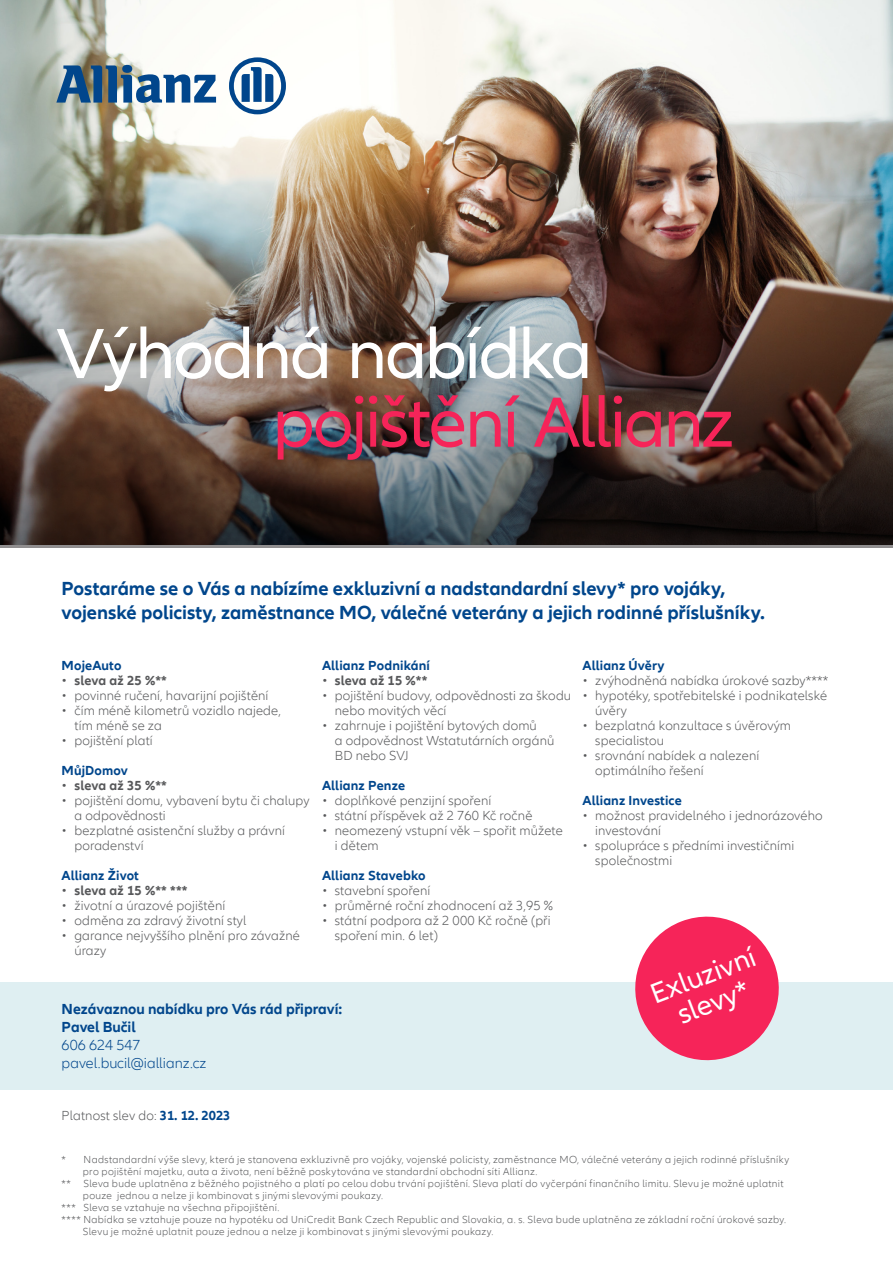
<style>
.page{position:relative;width:893px;height:1263px;background:#fff}
.page>*{position:absolute;margin:0;border:0;box-sizing:border-box;transform-origin:0 0}
.Headline_40pt{font:73.5px "Allianz Neo";letter-spacing:-.035em;color:#f62459}
.Headline_40pt-2{font:73.5px "Allianz Neo";letter-spacing:-.03em;color:#fff}
.t1{font:29.1px/28.5px "Allianz Neo";color:#fff;text-align:center}
.t2{font:700 19.5px/24px "Allianz Neo";letter-spacing:-.005em;color:#01468c}
.t3{font:700 15px "Allianz Neo";color:#01468c}
.t4{font:300 15px "Allianz Neo";color:#01468c}
.t5{font:300 13.5px/15px "Allianz Neo";letter-spacing:.01em;color:#57585a}
.t6{font:700 13.5px "Allianz Neo";letter-spacing:.01em;color:#01468c}
.t7{font:700 13.5px "Allianz Neo";letter-spacing:.01em;color:#57585a}
.t8{font:300 10.5px/12px "Allianz Neo";letter-spacing:.03em;color:#57585a}
.s1{font-weight:400}
.s2{font-weight:700;color:#01468c}
</style>
<div class="page">
<img style="left:0;top:0;width:893px;height:261px">
<img style="left:0;top:261px;width:893px;height:286px">
<div style="left:0;top:982px;width:893px;height:108px;background:#dfeff2"></div>
<svg style="left:56px;top:65px;width:160px;height:38px"></svg>
<svg style="left:229px;top:57px;width:57px;height:57px"></svg>
<svg style="left:635px;top:916px;width:144px;height:145px"></svg>
<p class="Headline_40pt-2" style="left:56px;top:312px;width:538px">Výhodná nabídka</p>
<p class="Headline_40pt" style="left:272px;top:380px;width:464px">pojištění Allianz</p>
<p class="t2" style="left:62px;top:576px;width:705px">Postaráme se o Vás a nabízíme exkluzivní a nadstandardní slevy* pro vojáky, vojenské policisty, zaměstnance MO, válečné veterány a jejich rodinné příslušníky.</p>
<p class="t6" style="left:62px;top:657px;width:61px">MojeAuto</p>
<p class="t7" style="left:62px;top:672px;width:107px"><span class="s1">•</span> sleva až 25 %**</p>
<p class="t5" style="left:62px;top:688px;width:208px">• povinné ručení, havarijní pojištění</p>
<p class="t5" style="left:62px;top:703px;width:221px">• čím méně kilometrů vozidlo najede,</p>
<p class="t5" style="left:74px;top:718px;width:89px">tím méně se za</p>
<p class="t5" style="left:62px;top:733px;width:93px">• pojištění platí</p>
<p class="t6" style="left:62px;top:762px;width:68px">MůjDomov</p>
<p class="t7" style="left:62px;top:777px;width:107px"><span class="s1">•</span> sleva až 35 %**</p>
<p class="t5" style="left:74px;top:793px;width:237px;text-indent:-13px">• pojištění domu, vybavení bytu či chalupy a odpovědnosti</p>
<p class="t5" style="left:74px;top:823px;width:212px;text-indent:-13px">• bezplatné asistenční služby a právní poradenství</p>
<p class="t6" style="left:62px;top:867px;width:79px">Allianz Život</p>
<p class="t7" style="left:62px;top:882px;width:127px"><span class="s1">•</span> sleva až 15 %** ***</p>
<p class="t5" style="left:62px;top:898px;width:165px">• životní a úrazové pojištění</p>
<p class="t5" style="left:62px;top:913px;width:186px">• odměna za zdravý životní styl</p>
<p class="t5" style="left:74px;top:928px;width:227px;text-indent:-13px">• garance nejvyššího plnění pro závažné úrazy</p>
<p class="t6" style="left:322px;top:657px;width:109px">Allianz Podnikání</p>
<p class="t7" style="left:322px;top:672px;width:107px"><span class="s1">•</span> sleva až 15 %**</p>
<p class="t5" style="left:335px;top:688px;width:238px;text-indent:-13px">• pojištění budovy, odpovědnosti za škodu nebo movitých věcí</p>
<p class="t5" style="left:335px;top:718px;width:221px;text-indent:-13px">• zahrnuje i pojištění bytových domů<br>a odpovědnost Wstatutárních orgánů<br>BD nebo SVJ</p>
<p class="t6" style="left:322px;top:777px;width:84px">Allianz Penze</p>
<p class="t5" style="left:322px;top:793px;width:171px">• doplňkové penzijní spoření</p>
<p class="t5" style="left:322px;top:808px;width:212px">• státní příspěvek až 2 760 Kč ročně</p>
<p class="t5" style="left:335px;top:823px;width:230px;text-indent:-13px">• neomezený vstupní věk – spořit můžete i dětem</p>
<p class="t6" style="left:322px;top:867px;width:105px">Allianz Stavebko</p>
<p class="t5" style="left:322px;top:883px;width:110px">• stavební spoření</p>
<p class="t5" style="left:322px;top:898px;width:232px">• průměrné roční zhodnocení až 3,95 %</p>
<p class="t5" style="left:335px;top:913px;width:217px;text-indent:-13px">• státní podpora až 2 000 Kč ročně (při spoření min. 6 let)</p>
<p class="t3" style="left:62px;top:1001px;width:282px">Nezávaznou nabídku pro Vás rád připraví:</p>
<p class="t3" style="left:62px;top:1019px;width:76px">Pavel Bučil</p>
<p class="t4" style="left:62px;top:1037px;width:80px">606 624 547</p>
<p class="t4" style="left:62px;top:1055px;width:146px">pavel.bucil@iallianz.cz</p>
<p class="t6" style="left:583px;top:657px;width:83px">Allianz Úvěry</p>
<p class="t5" style="left:583px;top:673px;width:247px">• zvýhodněná nabídka úrokové sazby****</p>
<p class="t5" style="left:595px;top:688px;width:233px;text-indent:-13px">• hypotéky, spotřebitelské i podnikatelské úvěry</p>
<p class="t5" style="left:595px;top:718px;width:197px;text-indent:-13px">• bezplatná konzultace s úvěrovým specialistou</p>
<p class="t5" style="left:595px;top:748px;width:166px;text-indent:-13px">• srovnání nabídek a nalezení optimálního řešení</p>
<p class="t6" style="left:583px;top:792px;width:101px">Allianz Investice</p>
<p class="t5" style="left:595px;top:808px;width:229px;text-indent:-13px">• možnost pravidelného i jednorázového investování</p>
<p class="t5" style="left:595px;top:838px;width:201px;text-indent:-13px">• spolupráce s předními investičními společnostmi</p>
<p class="t1" style="left:647px;top:982px;width:112px;rotate:-21deg">Exluzivní slevy*</p>
<p class="t5" style="left:62px;top:1108px;width:170px">Platnost slev do: <span class="s2">31. 12. 2023</span></p>
<p class="t8" style="left:83px;top:1153px;width:708px;text-indent:-21px">* Nadstandardní výše slevy, která je stanovena exkluzivně pro vojáky, vojenské policisty, zaměstnance MO, válečné veterány a jejich rodinné příslušníky pro pojištění majetku, auta a života, není běžně poskytována ve standardní obchodní síti Allianz.</p>
<p class="t8" style="left:83px;top:1177px;width:702px;text-indent:-21px">** Sleva bude uplatněna z běžného pojistného a platí po celou dobu trvání pojištění. Sleva platí do vyčerpání finančního limitu. Slevu je možné uplatnit pouze jednou a nelze ji kombinovat s jinými slevovými poukazy.</p>
<p class="t8" style="left:62px;top:1201px;width:219px">*** Sleva se vztahuje na všechna připojištění.</p>
<p class="t8" style="left:83px;top:1213px;width:705px;text-indent:-21px">**** Nabídka se vztahuje pouze na hypotéku od UniCredit Bank Czech Republic and Slovakia, a. s. Sleva bude uplatněna ze základní roční úrokové sazby.<br>Slevu je možné uplatnit pouze jednou a nelze ji kombinovat s jinými slevovými poukazy.</p>
</div>
